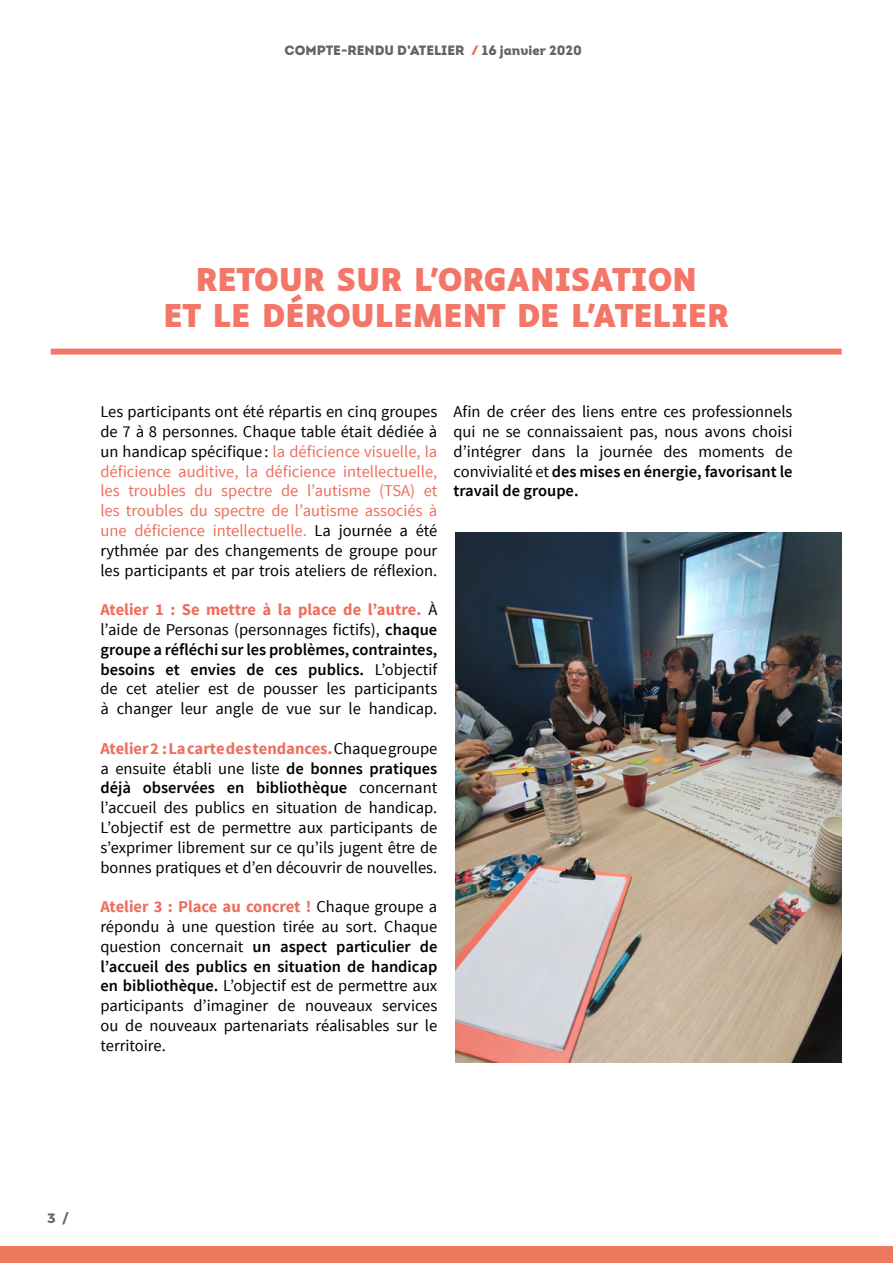
<style>
.page{position:relative;width:893px;height:1263px;background:#fff}
.page>*{position:absolute;margin:0;border:0;box-sizing:border-box;transform-origin:0 0}
.t1{font:700 30px/36px "Luciole";color:#f37768;text-align:center}
.t2{font:16.5px/19.8px "Source Sans Pro";color:#000;text-align:justify}
.t3{font:13.5px "Intro Black Alt";color:#656364}
.t4{font:700 13.5px "Montserrat";color:#656364}
.s1{color:#ed6b59}
.s2{color:#ed6e5c}
.s3{font-weight:700;color:#ed6e5c}
.s4{font-weight:600}
</style>
<div class="page">
<div style="left:0;top:1246px;width:893px;height:17px;background:#ed785e"></div>
<div style="left:51px;top:349px;width:791px;height:6px;background:#f37768"></div>
<img style="left:455px;top:532px;width:387px;height:531px">
<p class="t3" style="left:285px;top:41px;width:299px">COMPTE-RENDU D’ATELIER <span class="s1">/</span> 16 janvier 2020</p>
<h1 class="t1" style="left:163px;top:262px;width:567px">RETOUR SUR L’ORGANISATION<br>ET LE DÉROULEMENT DE L’ATELIER</h1>
<p class="t2" style="left:100px;top:402px;width:338px">Les participants ont été répartis en cinq groupes de 7 à 8 personnes. Chaque table était dédiée à un handicap spécifique : <span class="s2">la déficience visuelle, la déficience auditive, la déficience intellectuelle, les troubles du spectre de l’autisme (TSA) et les troubles du spectre de l’autisme associés à une déficience intellectuelle.</span> La journée a été rythmée par des changements de groupe pour les participants et par trois ateliers de réflexion.</p>
<p class="t2" style="left:100px;top:600px;width:338px"><span class="s3">Atelier 1 : Se mettre à la place de l’autre.</span> À l’aide de Personas (personnages fictifs), <span class="s4">chaque groupe a réfléchi sur les problèmes, contraintes, besoins et envies de ces publics.</span> L’objectif de cet atelier est de pousser les participants à changer leur angle de vue sur le handicap.</p>
<p class="t2" style="left:100px;top:739px;width:338px"><span class="s3">Atelier 2 : La carte des tendances.</span> Chaque groupe a ensuite établi une liste <span class="s4">de bonnes pratiques déjà observées en bibliothèque</span> concernant l’accueil des publics en situation de handicap.<br>L’objectif est de permettre aux participants de s’exprimer librement sur ce qu’ils jugent être de bonnes pratiques et d’en découvrir de nouvelles.</p>
<p class="t2" style="left:100px;top:897px;width:338px"><span class="s3">Atelier 3 : Place au concret !</span> Chaque groupe a répondu à une question tirée au sort. Chaque question concernait <span class="s4">un aspect particulier de l’accueil des publics en situation de handicap en bibliothèque.</span> L’objectif est de permettre aux participants d’imaginer de nouveaux services ou de nouveaux partenariats réalisables sur le territoire.</p>
<p class="t2" style="left:454px;top:402px;width:340px">Afin de créer des liens entre ces professionnels qui ne se connaissaient pas, nous avons choisi d’intégrer dans la journée des moments de convivialité et <span class="s4">des mises en énergie, favorisant le travail de groupe.</span></p>
<p class="t4" style="left:47px;top:1207px;width:22px">3 /</p>
</div>
